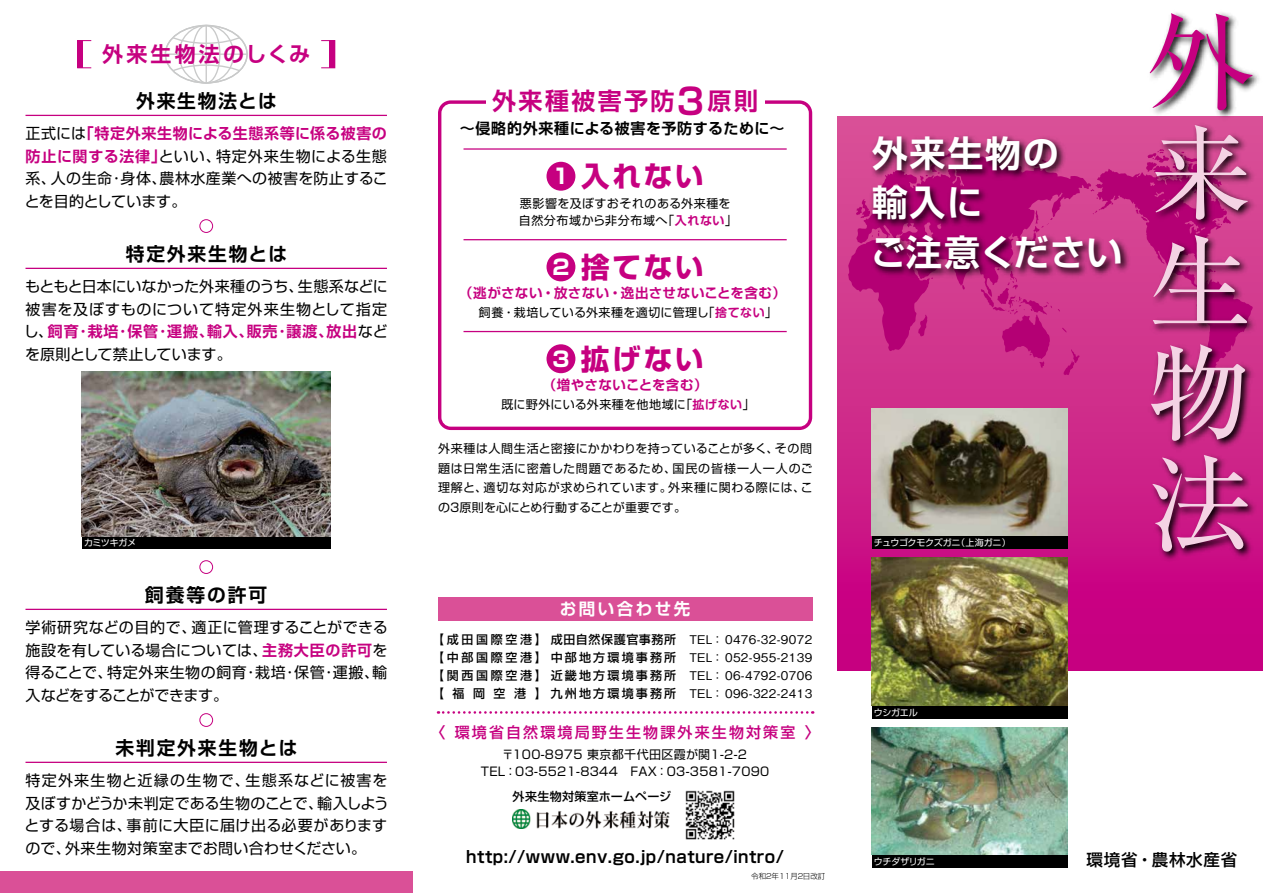
<style>
.page{position:relative;width:1263px;height:893px;background:#fff}
.page>*{position:absolute;margin:0;border:0;box-sizing:border-box;transform-origin:0 0}
.t1{font:105px/110.2px "Ryumin Pro";color:#f4d3e4;text-align:justify}
.t2{font:105px "Ryumin Pro";color:#c60080}
.t3{font:700 36px/49.5px "Shin Go Pro De";letter-spacing:.04em;color:#fff}
.t4{font:700 28.5px "Shin Go Pro";letter-spacing:.1em;color:#c60080}
.t5{font:700 24px "Shin Go Pro De";letter-spacing:.1em;color:#c60080}
.t6{font:700 21px "Shin Go Pro De";letter-spacing:.15em;color:#c60080}
.t7{font:700 18.75px "Shin Go Pro De";letter-spacing:.1em;color:#000}
.t8{font:700 16.5px "Shin Go Pro De";letter-spacing:.03em;color:#000}
.t9{font:500 16.5px "Shin Go Pro";letter-spacing:.05em;color:#000}
.t10{font:700 16.5px "Shin Go Pro De";letter-spacing:.15em;color:#fff}
.t11{font:15px/22.5px "Shin Go Pro";letter-spacing:.02em;color:#000;text-align:justify}
.t12{font:700 15px "Shin Go Pro De";letter-spacing:.045em;color:#c60080}
.t13{font:500 15px "Shin Go Pro";letter-spacing:.145em;color:#c60080}
.t14{font:700 15px "Shin Go Pro De";letter-spacing:.04em;color:#000}
.t15{font:15px "Shin Go Pro";letter-spacing:-.01em;color:#000}
.t16{font:700 13.5px "Shin Go Pro De";letter-spacing:.02em;color:#c60080}
.t17{font:12px/19.5px "Shin Go Pro";letter-spacing:.03em;color:#000;text-align:center}
.t18{font:500 12px/18px "Shin Go Pro";letter-spacing:.185em;color:#000;text-align:justify}
.t19{font:500 12px/18px "Gothic BBB Pro";letter-spacing:.03em;color:#000;text-align:justify}
.t20{font:500 12px "Shin Go Pr 6";letter-spacing:.03em;color:#000}
.t21{font:9px "Shin Go Pro";letter-spacing:-.025em;color:#fff}
.t22{font:300 7.5px "Shin Go Pro";letter-spacing:-.01em;color:#000}
.s1{font-family:"Shin Go Pro";font-weight:400;color:#000}
.s2{font-family:"Shin Go Pro De";font-weight:700;color:#c60080}
.s3{font-size:36px}
.s4{font-size:20.85px;color:#fff}
.s5{font-family:"Shin M Go Pro De";font-weight:700;color:#c60080}
</style>
<div class="page">
<div style="left:838px;top:117px;width:425px;height:553px;background:linear-gradient(to bottom,#d95797,#c60080)"></div>
<svg style="left:1090px;top:149px;width:51px;height:241px;background:#d1358d"></svg>
<svg style="left:1063px;top:352px;width:17px;height:24px"></svg>
<svg style="left:980px;top:352px;width:72px;height:17px"></svg>
<svg style="left:848px;top:152px;width:244px;height:200px;background:#cb2b88"></svg>
<svg style="left:1062px;top:327px;width:5px;height:6px"></svg>
<div style="left:82px;top:532px;width:248px;height:17px;background:#000"></div>
<img style="left:82px;top:371px;width:248px;height:165px">
<img style="left:685px;top:790px;width:50px;height:50px">
<div style="left:438px;top:597px;width:374px;height:24px;background:#da5097"></div>
<img style="left:513px;top:810px;width:156px;height:18px">
<img style="left:866px;top:129px;width:270px;height:156px">
<img style="left:1141px;top:12px;width:122px;height:561px">
<svg style="left:438px;top:711px;width:375px;height:3px"></svg>
<svg style="left:438px;top:100px;width:374px;height:330px"></svg>
<div style="left:486px;top:95px;width:278px;height:18px;background:#fff"></div>
<hr style="left:463px;top:148px;width:324px;height:2px;background:#c60080">
<hr style="left:463px;top:239px;width:324px;height:1px;background:#c60080">
<hr style="left:463px;top:331px;width:324px;height:1px;background:#c60080">
<div style="left:872px;top:850px;width:195px;height:17px;background:#000"></div>
<img style="left:872px;top:727px;width:195px;height:128px">
<div style="left:872px;top:702px;width:195px;height:17px;background:#000"></div>
<img style="left:872px;top:557px;width:195px;height:149px">
<div style="left:872px;top:531px;width:195px;height:18px;background:#000"></div>
<img style="left:872px;top:408px;width:195px;height:128px">
<div style="left:0;top:872px;width:412px;height:21px;background:#da5097"></div>
<svg style="left:167px;top:26px;width:78px;height:18px"></svg>
<svg style="left:167px;top:64px;width:79px;height:18px"></svg>
<div style="left:178px;top:25px;width:56px;height:59px;border:1px solid #c9caca;border-radius:50%"></div>
<div style="left:192px;top:25px;width:29px;height:59px;border:1px solid #c9caca;border-radius:50%"></div>
<hr style="left:206px;top:26px;width:1px;height:57px;background:#c9caca">
<hr style="left:165px;top:54px;width:82px;height:1px;background:#c9caca">
<div style="left:77px;top:40px;width:15px;height:28px;border:1px solid #c60080"></div>
<div style="left:78px;top:41px;width:5px;height:27px;background:#c60080"></div>
<div style="left:321px;top:40px;width:14px;height:28px;border:1px solid #c60080"></div>
<div style="left:330px;top:41px;width:5px;height:27px;background:#c60080"></div>
<hr style="left:26px;top:115px;width:361px;height:1px;background:#c60080">
<hr style="left:26px;top:268px;width:361px;height:1px;background:#c60080">
<hr style="left:26px;top:609px;width:361px;height:1px;background:#c60080">
<hr style="left:26px;top:762px;width:361px;height:1px;background:#c60080">
<div style="left:199px;top:560px;width:14px;height:14px;border:1px solid #c60080;border-radius:50%"></div>
<div style="left:199px;top:713px;width:14px;height:14px;border:1px solid #c60080;border-radius:50%"></div>
<div style="left:199px;top:219px;width:14px;height:14px;border:1px solid #c60080;border-radius:50%"></div>
<h3 class="t6" style="left:102px;top:37px;width:209px">外来生物法のしくみ</h3>
<p class="t7" style="left:136px;top:85px;width:142px">外来生物法とは</p>
<p class="t12" style="left:26px;top:121px;width:363px"><span class="s1">正式には</span>「特定外来生物による生態系等に係る被害の</p>
<p class="t11" style="left:25px;top:143px;width:365px"><span class="s2">防止に関する法律」</span>といい、特定外来生物による生態系、人の生命･身体､農林水産業への被害を防止することを目的としています。</p>
<p class="t7" style="left:126px;top:238px;width:163px">特定外来生物とは</p>
<p class="t11" style="left:25px;top:273px;width:364px">もともと日本にいなかった外来種のうち、生態系などに被害を及ぼすものについて特定外来生物として指定</p>
<p class="t12" style="left:24px;top:319px;width:365px"><span class="s1">し、</span>飼育･栽培･保管･運搬､輸入､販売･譲渡､放出<span class="s1">など</span></p>
<p class="t15" style="left:25px;top:342px;width:208px">を原則として禁止しています。</p>
<p class="t21" style="left:84px;top:535px;width:54px">カミツキガメ</p>
<p class="t7" style="left:145px;top:579px;width:123px">飼養等の許可</p>
<p class="t11" style="left:25px;top:614px;width:364px">学術研究などの目的で、適正に管理することができる施設を有している場合については、<span class="s2">主務大臣の許可</span>を得ることで、特定外来生物の飼育･栽培･保管･運搬､輸入などをすることができます。</p>
<p class="t7" style="left:115px;top:732px;width:184px">未判定外来生物とは</p>
<p class="t11" style="left:24px;top:767px;width:366px">特定外来生物と近縁の生物で、生態系などに被害を及ぼすかどうか未判定である生物のことで、輸入しようとする場合は、事前に大臣に届け出る必要がありますので、外来生物対策室までお問い合わせください。</p>
<h3 class="t5" style="left:492px;top:82px;width:267px">外来種被害予防<span class="s3">３</span>原則</h3>
<p class="t14" style="left:460px;top:116px;width:326px">～侵略的外来種による被害を予防するために～</p>
<h3 class="t4" style="left:552px;top:154px;width:153px"><span class="s4">1</span> 入れない</h3>
<p class="t17" style="left:519px;top:194px;width:220px;line-height:16.5px;text-align:left">悪影響を及ぼすおそれのある外来種を自然分布域から非分布域へ「<span class="s2">入れない</span>」</p>
<h3 class="t4" style="left:552px;top:244px;width:153px"><span class="s4">2</span> 捨てない</h3>
<p class="t16" style="left:459px;top:282px;width:328px">（逃がさない・放さない・逸出させないことを含む）</p>
<p class="t17" style="left:479px;top:301px;width:300px">飼養・栽培している外来種を適切に管理し「<span class="s5">捨てない</span>」</p>
<h3 class="t4" style="left:552px;top:336px;width:153px"><span class="s4">3</span> 拡げない</h3>
<p class="t16" style="left:543px;top:374px;width:166px">（増やさないことを含む）</p>
<p class="t17" style="left:501px;top:393px;width:255px">既に野外にいる外来種を他地域に「<span class="s5">拡げない</span>」</p>
<p class="t17" style="left:438px;top:438px;width:376px;text-align:justify">外来種は人間生活と密接にかかわりを持っていることが多く、その問題は日常生活に密着した問題であるため、国民の皆様一人一人のご理解と、適切な対応が求められています。外来種に関わる際には、この３原則を心にとめ行動することが重要です。</p>
<p class="t10" style="left:560px;top:595px;width:132px">お問い合わせ先</p>
<p class="t18" style="left:432px;top:629px;width:246px">【成田国際空港】成田自然保護官事務所【中部国際空港】中部地方環境事務所【関西国際空港】近畿地方環境事務所【 福 岡 空 港 】九州地方環境事務所</p>
<p class="t19" style="left:689px;top:629px;width:124px">TEL： 0476-32-9072<br>TEL： 052-955-2139<br>TEL： 06-4792-0706<br>TEL： 096-322-2413</p>
<p class="t13" style="left:430px;top:720px;width:391px">〈 環境省自然環境局野生生物課外来生物対策室 〉</p>
<p class="t17" style="left:481px;top:744px;width:290px;line-height:17.2px">〒100-8975 東京都千代田区霞が関1-2-2<br>TEL：03-5521-8344　FAX：03-3581-7090</p>
<p class="t20" style="left:513px;top:787px;width:160px">外来生物対策室ホームページ</p>
<h2 class="t3" style="left:870px;top:124px;width:254px">外来生物の<br>輸入に<br>ご注意ください</h2>
<p class="t21" style="left:874px;top:535px;width:138px">チュウゴクモクズガニ（上海ガニ）</p>
<h1 class="t2" style="left:1147px;top:-20px;width:106px">外</h1>
<h1 class="t1" style="left:1147px;top:111px;width:102px">来生物法</h1>
<p class="t21" style="left:874px;top:705px;width:46px">ウシガエル</p>
<p class="t8" style="left:466px;top:844px;width:319px">http://www.env.go.jp/nature/intro/</p>
<p class="t9" style="left:1086px;top:846px;width:152px">環境省・農林水産省</p>
<p class="t21" style="left:874px;top:854px;width:63px">ウチダザリガニ</p>
<p class="t22" style="left:751px;top:870px;width:76px">令和２年11月２日改訂</p>
</div>
